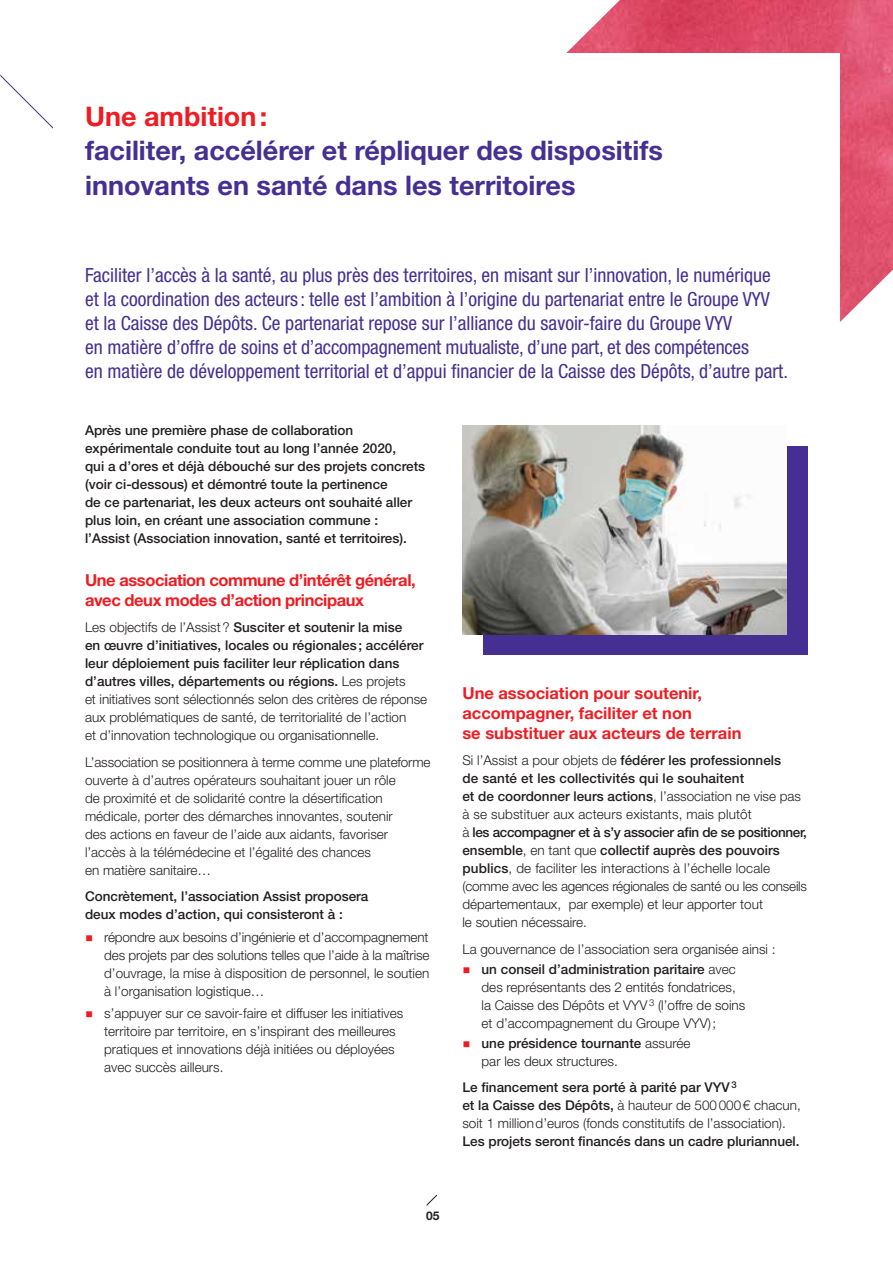
<style>
.page{position:relative;width:893px;height:1263px;background:#fff}
.page>*{position:absolute;margin:0;border:0;box-sizing:border-box;transform-origin:0 0}
.t1{font:700 27px/34.5px "Helvetica Neue LT Std";color:#452f92}
.t2{font:700 27px "Helvetica Neue LT Std";color:#ee1d23}
.t3{font:condensed 19.5px/24px "Helvetica Neue LT Std";color:#452f92}
.t4{font:700 16.5px/19.8px "Helvetica Neue LT Std";color:#ee1d23}
.t5{font:700 16.5px/19.8px "Helvetica Neue LT Std";letter-spacing:-.025em;color:#ee1d23}
.t6{font:300 13.5px/18px "Helvetica Neue LT Std";color:#231f20}
.t7{font:500 13.5px/18px "Helvetica Neue LT Std";color:#231f20}
.t8{font:700 12px "Helvetica Neue LT Std";color:#231f20}
.s1{font-weight:500}
.s2{font-family:"Wigrum";font-weight:500;font-size:15px;color:#ee1d23}
</style>
<div class="page">
<img style="left:718px;top:0;width:175px;height:322px">
<svg style="left:0;top:0;width:718px;height:129px"></svg>
<div style="left:53px;top:53px;width:787px;height:1114px;background:#fff"></div>
<div style="left:484px;top:446px;width:324px;height:209px;background:#452f92"></div>
<img style="left:462px;top:425px;width:325px;height:209px">
<svg style="left:426px;top:1194px;width:11px;height:12px"></svg>
<h1 class="t2" style="left:85px;top:99px;width:184px">Une ambition:</h1>
<h1 class="t1" style="left:85px;top:133px;width:579px">faciliter, accélérer et répliquer des dispositifs innovants en santé dans les territoires</h1>
<p class="t3" style="left:85px;top:263px;width:704px">Faciliter l’accès à la santé, au plus près des territoires, en misant sur l’innovation, le numérique et la coordination des acteurs : telle est l’ambition à l’origine du partenariat entre le Groupe VYV et la Caisse des Dépôts. Ce partenariat repose sur l’alliance du savoir-faire du Groupe VYV<br>en matière d’offre de soins et d’accompagnement mutualiste, d’une part, et des compétences<br>en matière de développement territorial et d’appui financier de la Caisse des Dépôts, d’autre part.</p>
<p class="t7" style="left:85px;top:421px;width:342px">Après une première phase de collaboration expérimentale conduite tout au long l’année 2020,<br>qui a d’ores et déjà débouché sur des projets concrets (voir ci-dessous) et démontré toute la pertinence<br>de ce partenariat, les deux acteurs ont souhaité aller plus loin, en créant une association commune : l’Assist (Association innovation, santé et territoires).</p>
<p class="t5" style="left:85px;top:570px;width:332px">Une association commune d’intérêt général, avec deux modes d’action principaux</p>
<p class="t6" style="left:85px;top:618px;width:344px">Les objectifs de l’Assist? <span class="s1">Susciter et soutenir la mise<br>en œuvre d’initiatives, locales ou régionales; accélérer leur déploiement puis faciliter leur réplication dans d’autres villes, départements ou régions.</span> Les projets<br>et initiatives sont sélectionnés selon des critères de réponse aux problématiques de santé, de territorialité de l’action<br>et d’innovation technologique ou organisationnelle.</p>
<p class="t6" style="left:85px;top:753px;width:347px">L’association se positionnera à terme comme une plateforme ouverte à d’autres opérateurs souhaitant jouer un rôle<br>de proximité et de solidarité contre la désertification médicale, porter des démarches innovantes, soutenir<br>des actions en faveur de l’aide aux aidants, favoriser l’accès à la télémédecine et l’égalité des chances<br>en matière sanitaire…</p>
<p class="t7" style="left:85px;top:887px;width:285px">Concrètement, l’association Assist proposera deux modes d’action, qui consisteront à :</p>
<p class="t6" style="left:104px;top:928px;width:327px;text-align:justify;text-indent:-19px"><span class="s2">■</span> répondre aux besoins d’ingénierie et d’accompagnement des projets par des solutions telles que l’aide à la maîtrise d’ouvrage, la mise à disposition de personnel, le soutien à l’organisation logistique…</p>
<p class="t6" style="left:104px;top:1004px;width:301px;text-indent:-19px"><span class="s2">■</span> s’appuyer sur ce savoir-faire et diffuser les initiatives territoire par territoire, en s’inspirant des meilleures pratiques et innovations déjà initiées ou déployées avec succès ailleurs.</p>
<p class="t4" style="left:462px;top:683px;width:280px">Une association pour soutenir, accompagner, faciliter et non<br>se substituer aux acteurs de terrain</p>
<p class="t6" style="left:462px;top:751px;width:346px">Si l’Assist a pour objets de <span class="s1">fédérer les professionnels<br>de santé et les collectivités qui le souhaitent<br>et de coordonner leurs actions</span>, l’association ne vise pas à se substituer aux acteurs existants, mais plutôt<br>à <span class="s1">les accompagner et à s’y associer afin de se positionner, ensemble</span>, en tant que <span class="s1">collectif auprès des pouvoirs publics</span>, de faciliter les interactions à l’échelle locale (comme avec les agences régionales de santé ou les conseils départementaux, par exemple) et leur apporter tout<br>le soutien nécessaire.</p>
<p class="t6" style="left:462px;top:939px;width:315px">La gouvernance de l’association sera organisée ainsi :</p>
<p class="t6" style="left:482px;top:960px;width:265px;text-indent:-19px"><span class="s2">■</span> <span class="s1">un conseil d’administration paritaire</span> avec des représentants des 2 entités fondatrices, la Caisse des Dépôts et VYV <sup>3</sup> (l’offre de soins et d’accompagnement du Groupe VYV);</p>
<p class="t6" style="left:482px;top:1034px;width:210px;text-indent:-19px"><span class="s2">■</span> <span class="s1">une présidence tournante</span> assurée par les deux structures.</p>
<p class="t6" style="left:462px;top:1078px;width:340px"><span class="s1">Le financement sera porté à parité par VYV</span> <sup>3<br></sup><span class="s1">et la Caisse des Dépôts,</span> à hauteur de 500000€ chacun, soit 1 milliond’euros (fonds constitutifs de l’association).</p>
<p class="t7" style="left:462px;top:1132px;width:339px">Les projets seront financés dans un cadre pluriannuel.</p>
<p class="t8" style="left:426px;top:1208px;width:15px">05</p>
</div>
